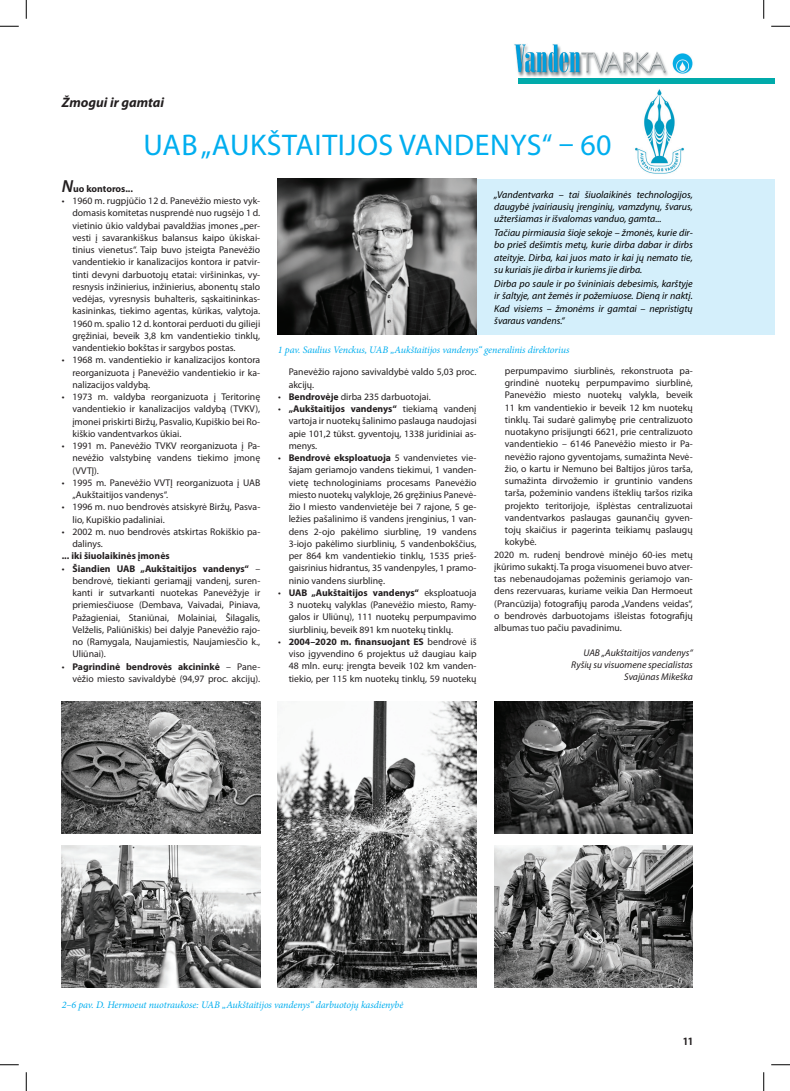
<style>
.page{position:relative;width:790px;height:1091px;background:#fff}
.page>*{position:absolute;margin:0;border:0;box-sizing:border-box;transform-origin:0 0}
.t1{font:30px "Myriad Pro";color:#00aeef}
.t2{font:italic 700 13.75px "Myriad Pro";color:#231f20}
.t3{font:700 condensed 11.25px "Myriad Pro";color:#231f20}
.t4{font:italic 10px/12.2px "Myriad Pro";color:#000;text-align:justify}
.t5{font:italic 10px "Minion Pro";letter-spacing:-.015em;color:#00aeef}
.t6{font:9.75px/12.2px "Myriad Pro";color:#231f20;text-align:justify}
.t7{font:italic 9.75px/12.2px "Myriad Pro";color:#231f20;text-align:right}
.t8{font:700 9.75px "Myriad Pro";color:#231f20}
.s1{font-weight:600;font-style:italic;font-size:17.5px}
.s2{font-weight:700}
</style>
<div class="page">
<img style="left:514px;top:44px;width:179px;height:33px">
<div style="left:518px;top:78px;width:256px;height:6px;background:#0aa"></div>
<div style="left:278px;top:179px;width:496px;height:156px;background:#d4effb"></div>
<img style="left:278px;top:179px;width:198px;height:156px">
<img style="left:635px;top:89px;width:49px;height:85px">
<img style="left:494px;top:845px;width:198px;height:142px">
<img style="left:62px;top:701px;width:198px;height:133px">
<img style="left:62px;top:845px;width:198px;height:142px">
<img style="left:278px;top:701px;width:198px;height:286px">
<img style="left:494px;top:701px;width:198px;height:133px">
<svg style="left:0;top:25px;width:19px;height:2px"></svg>
<svg style="left:771px;top:25px;width:19px;height:2px"></svg>
<svg style="left:0;top:1064px;width:19px;height:1px"></svg>
<svg style="left:771px;top:1064px;width:19px;height:1px"></svg>
<svg style="left:25px;top:0;width:2px;height:19px"></svg>
<svg style="left:25px;top:1072px;width:2px;height:19px"></svg>
<svg style="left:763px;top:0;width:1px;height:19px"></svg>
<svg style="left:763px;top:1072px;width:1px;height:19px"></svg>
<h2 class="t2" style="left:62px;top:94px;width:104px">Žmogui ir gamtai</h2>
<h1 class="t1" style="left:143px;top:126px;width:154px">UA B „AUKŠTAITIJOS</h1>
<h1 class="t1" style="left:399px;top:126px;width:19px">VANDENYS</h1>
<h1 class="t1" style="left:541px;top:126px;width:71px">“ – 60</h1>
<p class="t8" style="left:62px;top:182px;width:73px"><span class="s1">N</span>uo kontoros...</p>
<p class="t6" style="left:72px;top:194px;width:189px;text-indent:-11px">• 1960 m. rugpjūčio 12 d. Panevėžio miesto vyk&shy;domasis komitetas nusprendė nuo rugsėjo 1 d. vietinio ūkio valdybai pavaldžias įmones „per&shy;vesti į savarankiškus balansus kaipo ūkiskai&shy;tinius vienetus“. Taip buvo įsteigta Panevėžio vandentiekio ir kanalizacijos kontora ir patvir&shy;tinti devyni darbuotojų etatai: viršininkas, vy&shy;resnysis inžinierius, inžinierius, abonentų stalo vedėjas, vyresnysis buhalteris, sąskaitininkas&shy;kasininkas, tiekimo agentas, kūrikas, valytoja.<br>1960 m. spalio 12 d. kontorai perduoti du gilieji gręžiniai, beveik 3,8 km vandentiekio tinklų, vandentiekio bokštas ir sargybos postas.</p>
<p class="t6" style="left:72px;top:354px;width:189px;text-indent:-11px">• 1968 m. vandentiekio ir kanalizacijos kontora reorganizuota į Panevėžio vandentiekio ir ka&shy;nalizacijos valdybą.</p>
<p class="t6" style="left:72px;top:390px;width:189px;text-indent:-11px">• 1973 m. valdyba reorganizuota į Teritorinę vandentiekio ir kanalizacijos valdybą (TVKV</p>
<p class="t6" style="left:72px;top:403px;width:189px;text-indent:183px">), įmonei priskirti Biržų, Pasvalio, Kupiškio bei Ro&shy;kiškio vandentvarkos ūkiai.</p>
<p class="t6" style="left:72px;top:439px;width:189px;text-indent:-11px">• 1991 m. Panevėžio TVKV reorganizuota į Pa&shy;nevėžio valstybinę vandens tiekimo įmonę (VVTĮ).</p>
<p class="t6" style="left:72px;top:476px;width:189px;text-indent:-11px">• 1995 m. Panevėžio VVTĮ reorganizuota į UAB „Aukštaitijos vandenys“.</p>
<p class="t6" style="left:72px;top:501px;width:189px;text-indent:-11px">• 1996 m. nuo bendrovės atsiskyrė Biržų, Pasva&shy;lio, Kupiškio padaliniai.</p>
<p class="t6" style="left:72px;top:525px;width:189px;text-indent:-11px">• 2002 m. nuo bendrovės atskirtas Rokiškio pa&shy;dalinys.</p>
<p class="t8" style="left:62px;top:549px;width:109px">... iki šiuolaikinės įmonės</p>
<p class="t6" style="left:72px;top:562px;width:189px;text-indent:-11px">• <span class="s2">Šiandien UAB „Aukštaitijos vandenys“</span> – bendrovė, tiekianti geriamąjį vandenį, suren&shy;kanti ir sutvarkanti nuotekas Panevėžyje ir priemiesčiuose (Dembava, Vaivadai, Piniava, Pažagieniai, Staniūnai, Molainiai, Šilagalis, Velželis, Paliūniškis) bei dalyje Panevėžio rajo&shy;no (Ramygala, Naujamiestis, Naujamiesčio k., Uliūnai).</p>
<p class="t6" style="left:62px;top:660px;width:200px;text-align:right">• <span class="s2">Pagrindinė bendrovės akcininkė</span> – Pane&shy;vėžio miesto savivaldybė (94,97 proc. akcijų).</p>
<p class="t4" style="left:494px;top:188px;width:200px">„Vandentvarka – tai šiuolaikinės technologijos, daugybė įvairiausių įrenginių, vamzdynų, švarus, užteršiamas ir išvalomas vanduo, gamta...</p>
<p class="t4" style="left:494px;top:227px;width:200px">Tačiau pirmiausia šioje sekoje – žmonės, kurie dir&shy;bo prieš dešimtis metų, kurie dirba dabar ir dirbs ateityje. Dirba, kai juos mato ir kai jų nemato tie, su kuriais jie dirba ir kuriems jie dirba.</p>
<p class="t4" style="left:494px;top:277px;width:200px">Dirba po saule ir po švininiais debesimis, karštyje ir šaltyje, ant žemės ir požemiuose. Dieną ir naktį.<br>Kad visiems – žmonėms ir gamtai – nepristigtų švaraus vandens.“</p>
<p class="t5" style="left:278px;top:342px;width:293px">1 pav. Saulius Venckus, UAB „Aukštaitijos vandenys“ generalinis direktorius</p>
<p class="t6" style="left:505px;top:364px;width:189px">perpumpavimo siurblinės, rekonstruota pa-</p>
<p class="t6" style="left:505px;top:376px;width:189px">grindinė nuotekų perpumpavimo siurblinė,</p>
<p class="t6" style="left:505px;top:389px;width:189px">Panevėžio miesto nuotekų valykla, beveik</p>
<p class="t6" style="left:505px;top:401px;width:189px">11 km vandentiekio ir beveik 12 km nuotekų</p>
<p class="t6" style="left:505px;top:413px;width:189px">tinklų. Tai sudarė galimybę prie centralizuoto</p>
<p class="t6" style="left:505px;top:425px;width:189px">nuotakyno prisijungti 6621, prie centralizuoto</p>
<p class="t6" style="left:505px;top:438px;width:189px">vandentiekio – 6146 Panevėžio miesto ir Pa-</p>
<p class="t6" style="left:505px;top:450px;width:189px">nevėžio rajono gyventojams, sumažinta Nevė-</p>
<p class="t6" style="left:505px;top:462px;width:189px">žio, o kartu ir Nemuno bei Baltijos jūros tarša,</p>
<p class="t6" style="left:505px;top:474px;width:189px">sumažinta dirvožemio ir gruntinio vandens</p>
<p class="t6" style="left:505px;top:487px;width:189px">tarša, požeminio vandens išteklių taršos rizika</p>
<p class="t6" style="left:505px;top:499px;width:189px">projekto teritorijoje, išplėstas centralizuotai</p>
<p class="t6" style="left:505px;top:511px;width:189px">vandentvarkos paslaugas gaunančių gyven-</p>
<p class="t6" style="left:505px;top:523px;width:189px">tojų skaičius ir pagerinta teikiamų paslaugų</p>
<p class="t6" style="left:505px;top:536px;width:33px">kokybė.</p>
<p class="t6" style="left:494px;top:548px;width:200px">2020 m. rudenį bendrovė minėjo 60-ies metų</p>
<p class="t6" style="left:494px;top:560px;width:200px">įkūrimo sukaktį. Ta proga visuomenei buvo atver-</p>
<p class="t6" style="left:494px;top:572px;width:200px">tas nebenaudojamas požeminis geriamojo van-</p>
<p class="t6" style="left:494px;top:585px;width:200px">dens rezervuaras, kuriame veikia Dan Hermoeut</p>
<p class="t6" style="left:494px;top:597px;width:200px">(Prancūzija) fotografijų paroda „Vandens veidas“,</p>
<p class="t6" style="left:494px;top:609px;width:200px">o bendrovės darbuotojams išleistas fotografijų</p>
<p class="t6" style="left:494px;top:621px;width:129px">albumas tuo pačiu pavadinimu.</p>
<p class="t7" style="left:571px;top:646px;width:123px">UAB „Aukštaitijos vandenys“<br>Ryšių su visuomene specialistas<br>Svajūnas Mikeška</p>
<p class="t6" style="left:289px;top:366px;width:189px">Panevėžio rajono savivaldybė valdo 5,03 proc. akcijų.</p>
<p class="t6" style="left:278px;top:390px;width:154px">• <span class="s2">Bendrovėje</span> dirba 235 darbuotojai.</p>
<p class="t6" style="left:289px;top:403px;width:189px;text-indent:-11px">• <span class="s2">„Aukštaitijos vandenys“</span> tiekiamą vandenį vartoja ir nuotekų šalinimo paslauga naudojasi apie 101,2 tūkst. gyventojų, 1338 juridiniai as&shy;menys.</p>
<p class="t6" style="left:289px;top:452px;width:189px;text-indent:-11px">• <span class="s2">Bendrovė eksploatuoja</span> 5 vandenvietes vie&shy;šajam geriamojo vandens tiekimui, 1 vanden&shy;vietę technologiniams procesams Panevėžio miesto nuotekų valykloje, 26 gręžinius Panevė&shy;žio I miesto vandenvietėje bei 7 rajone, 5 ge&shy;ležies pašalinimo iš vandens įrenginius, 1 van&shy;dens 2-ojo pakėlimo siurblinę, 19 vandens 3-iojo pakėlimo siurblinių, 5 vandenbokščius, per 864 km vandentiekio tinklų, 1535 prieš&shy;gaisrinius hidrantus, 35 vandenpyles, 1 pramo&shy;ninio vandens siurblinę.</p>
<p class="t6" style="left:289px;top:586px;width:189px;text-indent:-11px">• <span class="s2">UAB „Aukštaitijos vandenys“</span> eksploatuoja 3 nuotekų valyklas (Panevėžio miesto, Ramy&shy;galos ir Uliūnų), 111 nuotekų perpumpavimo siurblinių, beveik 891 km nuotekų tinklų.</p>
<p class="t6" style="left:289px;top:635px;width:189px;text-indent:-11px">• <span class="s2">2004–2020 m. finansuojant ES</span> bendrovė iš viso įgyvendino 6 projektus už daugiau kaip 48 mln. eurų: įrengta beveik 102 km vanden&shy;tiekio, per 115 km nuotekų tinklų, 59 nuotekų</p>
<p class="t5" style="left:62px;top:998px;width:343px">2–6 pav. D. Hermoeut nuotraukose: UAB „Aukštaitijos vandenys“ darbuotojų kasdienybė</p>
<p class="t3" style="left:683px;top:1034px;width:11px">11</p>
</div>
